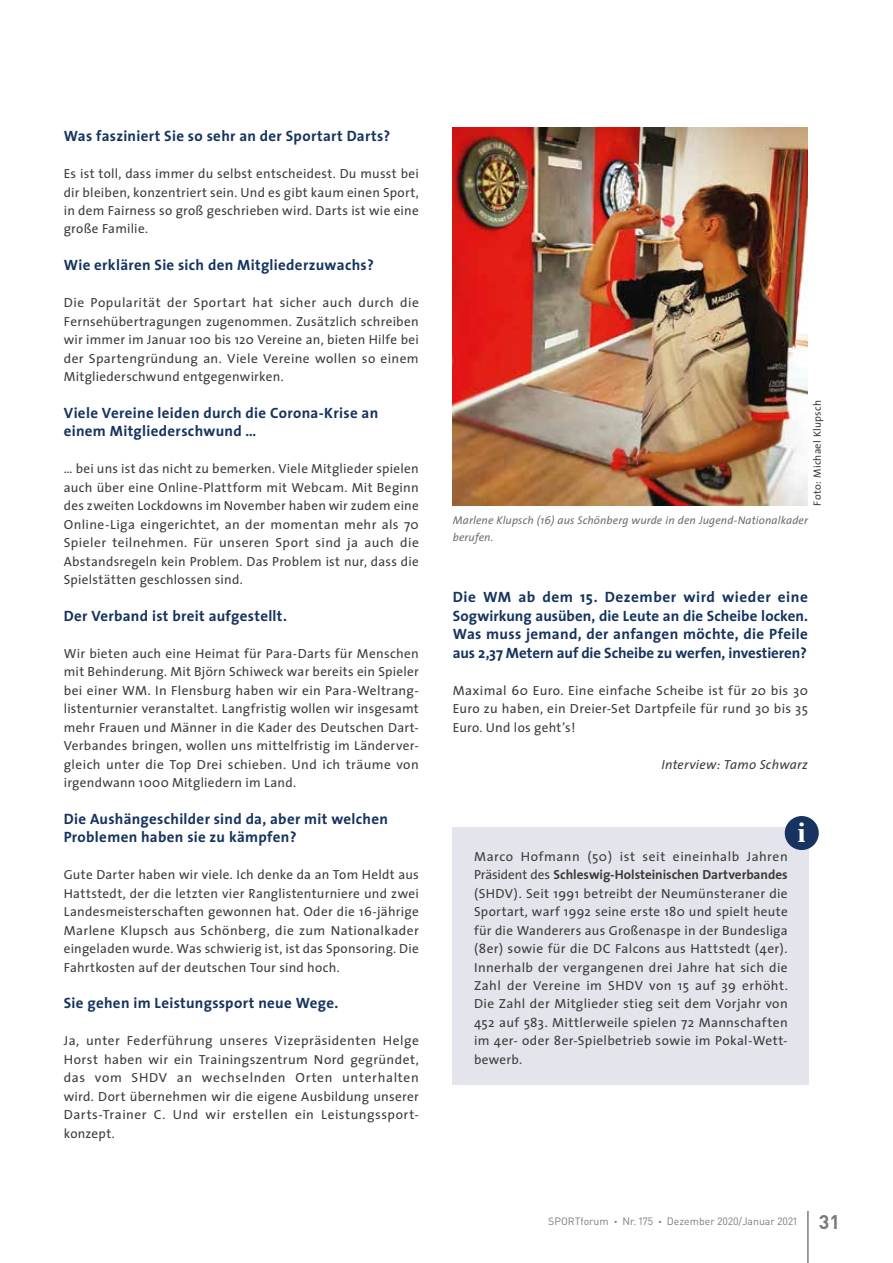
<style>
.page{position:relative;width:893px;height:1263px;background:#fff}
.page>*{position:absolute;margin:0;border:0;box-sizing:border-box;transform-origin:0 0}
.t1{font:700 28.5px "Times";color:#fff}
.t2{font:700 15px/18.5px "The Sans";letter-spacing:.02em;color:#16345f}
.t3{font:13.2px/18.5px "The Sans";letter-spacing:.02em;color:#3c3c3b;text-align:justify}
.t4{font:italic 13.2px "The Sans";letter-spacing:.02em;color:#3c3c3b}
.t5{font:italic 11.25px/16.5px "The Sans";letter-spacing:.01em;color:#706f6f}
.t6{font:10.5px "DINOT";color:#7c7b7b}
.t7{font:10.5px "The Sans";letter-spacing:.03em;color:#3c3c3b}
.s1{font-weight:700}
.s2{font-weight:900}
.s3{font-weight:700;font-size:19.5px}
</style>
<div class="page">
<hr style="left:808px;top:1211px;width:1px;height:52px;background:#3c3c3b">
<div style="left:453px;top:828px;width:356px;height:257px;background:#e4e4ec"></div>
<div style="left:785px;top:816px;width:34px;height:34px;background:#16345f;border-radius:50%"></div>
<img style="left:453px;top:128px;width:355px;height:378px">
<p class="t2" style="left:64px;top:126px;width:328px">Was fasziniert Sie so sehr an der Sportart Darts?</p>
<p class="t3" style="left:64px;top:164px;width:357px">Es ist toll, dass immer du selbst entscheidest. Du musst bei dir bleiben, konzentriert sein. Und es gibt kaum einen Sport, in dem Fairness so groß geschrieben wird. Darts ist wie eine große Familie.</p>
<p class="t2" style="left:64px;top:256px;width:312px">Wie erklären Sie sich den Mitgliederzuwachs?</p>
<p class="t3" style="left:64px;top:293px;width:357px">Die Popularität der Sportart hat sicher auch durch die Fernsehübertragungen zugenommen. Zusätzlich schreiben wir immer im Januar 100 bis 120 Vereine an, bieten Hilfe bei der Spartengründung an. Viele Vereine wollen so einem Mitgliederschwund entgegenwirken.</p>
<p class="t2" style="left:64px;top:403px;width:316px">Viele Vereine leiden durch die Corona-Krise an einem Mitgliederschwund …</p>
<p class="t3" style="left:64px;top:459px;width:357px">… bei uns ist das nicht zu bemerken. Viele Mitglieder spielen auch über eine Online-Plattform mit Webcam. Mit Beginn des zweiten Lockdowns im November haben wir zudem eine Online-Liga eingerichtet, an der momentan mehr als 70<br>Spieler teilnehmen. Für unseren Sport sind ja auch die Abstandsregeln kein Problem. Das Problem ist nur, dass die Spielstätten geschlossen sind.</p>
<p class="t2" style="left:64px;top:606px;width:225px">Der Verband ist breit aufgestellt.</p>
<p class="t3" style="left:64px;top:644px;width:357px">Wir bieten auch eine Heimat für Para-Darts für Menschen mit Behinderung. Mit Björn Schiweck war bereits ein Spieler bei einer WM. In Flensburg haben wir ein Para-Weltrang&shy;listenturnier veranstaltet. Langfristig wollen wir insgesamt mehr Frauen und Männer in die Kader des Deutschen Dart-Verbandes bringen, wollen uns mittelfristig im Länderver&shy;gleich unter die Top Drei schieben. Und ich träume von irgendwann 1000 Mitgliedern im Land.</p>
<p class="t2" style="left:64px;top:809px;width:326px">Die Aushängeschilder sind da, aber mit welchen<br>Problemen haben sie zu kämpfen?</p>
<p class="t3" style="left:64px;top:865px;width:357px">Gute Darter haben wir viele. Ich denke da an Tom Heldt aus Hattstedt, der die letzten vier Ranglistenturniere und zwei Landesmeisterschaften gewonnen hat. Oder die 16-jährige Marlene Klupsch aus Schönberg, die zum Nationalkader eingeladen wurde. Was schwierig ist, ist das Sponsoring. Die Fahrtkosten auf der deutschen Tour sind hoch.</p>
<p class="t2" style="left:64px;top:994px;width:276px">Sie gehen im Leistungssport neue Wege.</p>
<p class="t3" style="left:64px;top:1031px;width:357px">Ja, unter Federführung unseres Vizepräsidenten Helge Horst haben wir ein Trainingszentrum Nord gegründet, das vom SHDV an wechselnden Orten unterhalten wird. Dort übernehmen wir die eigene Ausbildung unserer Darts-Trainer C. Und wir erstellen ein Leistungssport&shy;konzept.</p>
<p class="t7" style="left:809px;top:506px;width:107px;rotate:-90deg">Foto: Michael Klupsch</p>
<p class="t5" style="left:453px;top:512px;width:357px">Marlene Klupsch (16) aus Schönberg wurde in den Jugend-Nationalkader berufen.</p>
<p class="t2" style="left:453px;top:588px;width:357px;text-align:justify">Die WM ab dem 15. Dezember wird wieder eine Sogwirkung ausüben, die Leute an die Scheibe locken.<br>Was muss jemand, der anfangen möchte, die Pfeile aus 2,37 Metern auf die Scheibe zu werfen, investieren?</p>
<p class="t3" style="left:453px;top:681px;width:357px">Maximal 60 Euro. Eine einfache Scheibe ist für 20 bis 30<br>Euro zu haben, ein Dreier-Set Dartpfeile für rund 30 bis 35<br>Euro. Und los geht’s!</p>
<p class="t4" style="left:661px;top:753px;width:148px">Interview: Tamo Schwarz</p>
<p class="t3" style="left:474px;top:847px;width:315px">Marco Hofmann (50) ist seit eineinhalb Jahren Präsident des <span class="s1">Schleswig-Holsteinischen Dartverbandes </span>(SHDV). Seit 1991 betreibt der Neumünsteraner die Sportart, warf 1992 seine erste 180 und spielt heute für die Wanderers aus Großenaspe in der Bundesliga (8er) sowie für die DC Falcons aus Hattstedt (4er).<br>Innerhalb der vergangenen drei Jahre hat sich die Zahl der Vereine im SHDV von 15 auf 39 erhöht.<br>Die Zahl der Mitglieder stieg seit dem Vorjahr von 452 auf 583. Mittlerweile spielen 72 Mannschaften im 4er- oder 8er-Spielbetrieb sowie im Pokal-Wett&shy;bewerb.</p>
<h1 class="t1" style="left:798px;top:805px;width:9px">i</h1>
<p class="t6" style="left:548px;top:1214px;width:293px">SPORTforum <span class="s2">·</span> Nr. 175 <span class="s2">·</span> Dezember 2020/Januar 2021 <span class="s3">31</span></p>
</div>
